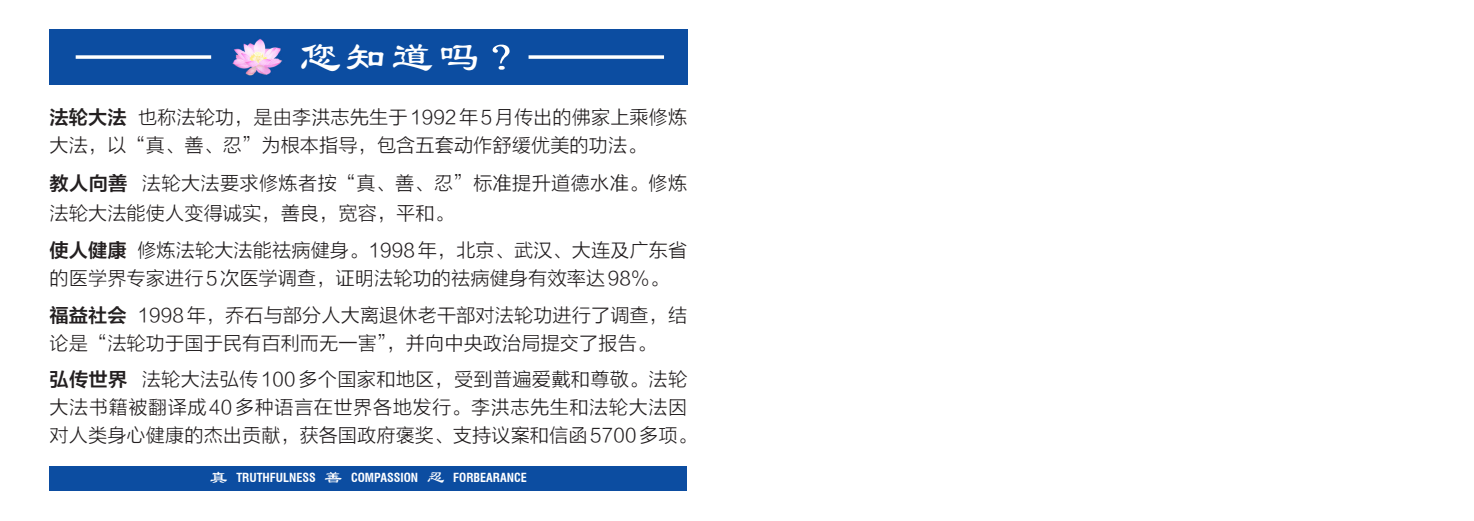
<style>
.page{position:relative;width:1474px;height:521px;background:#fff}
.page>*{position:absolute;margin:0;border:0;box-sizing:border-box;transform-origin:0 0}
.t1{font:42px "Li Su";color:#fff}
.t2{font:19.25px/28px "FZLTXHK";color:#231f20}
.t3{font:700 condensed 12.25px "Swiss 721 BT";color:#fff}
.s1{font-size:35.7px}
.s2{font-family:"FZLTZCHK GBK1 0"}
.s3{font-family:"Li Su";font-weight:400;font-stretch:normal;font-size:17.5px}
</style>
<div class="page">
<div style="left:50px;top:466px;width:637px;height:25px;background:#0c4da1"></div>
<div style="left:50px;top:30px;width:637px;height:54px;background:#0c4da1"></div>
<svg style="left:76px;top:55px;width:135px;height:4px"></svg>
<svg style="left:528px;top:55px;width:136px;height:4px"></svg>
<h1 class="t1" style="left:299px;top:35px;width:228px">您知道吗<span class="s1">？</span></h1>
<p class="t2" style="left:50px;top:104px;width:639px"><span class="s2">法轮大法</span> 也称法轮功，是由李洪志先生于1992年5月传出的佛家上乘修炼大法，以“真、善、忍”为根本指导，包含五套动作舒缓优美的功法。</p>
<p class="t2" style="left:50px;top:169px;width:639px;line-height:29.8px"><span class="s2">教人向善</span> 法轮大法要求修炼者按“真、善、忍”标准提升道德水准。修炼法轮大法能使人变得诚实，善良，宽容，平和。</p>
<p class="t2" style="left:50px;top:237px;width:639px"><span class="s2">使人健康</span> 修炼法轮大法能祛病健身。1998年，北京、武汉、大连及广东省的医学界专家进行5次医学调查，证明法轮功的祛病健身有效率达98%。</p>
<p class="t2" style="left:50px;top:301px;width:639px"><span class="s2">福益社会</span> 1998年，乔石与部分人大离退休老干部对法轮功进行了调查，结论是“法轮功于国于民有百利而无一害”，并向中央政治局提交了报告。</p>
<p class="t2" style="left:50px;top:366px;width:649px"><span class="s2">弘传世界</span> 法轮大法弘传100多个国家和地区，受到普遍爱戴和尊敬。法轮大法书籍被翻译成40多种语言在世界各地发行。李洪志先生和法轮大法因对人类身心健康的杰出贡献，获各国政府褒奖、支持议案和信函5700多项。</p>
<p class="t3" style="left:210px;top:470px;width:318px"><span class="s3">真</span> TRUTHFULNESS <span class="s3">善</span> COMPASSION <span class="s3">忍</span> FORBEARANCE</p>
</div>
